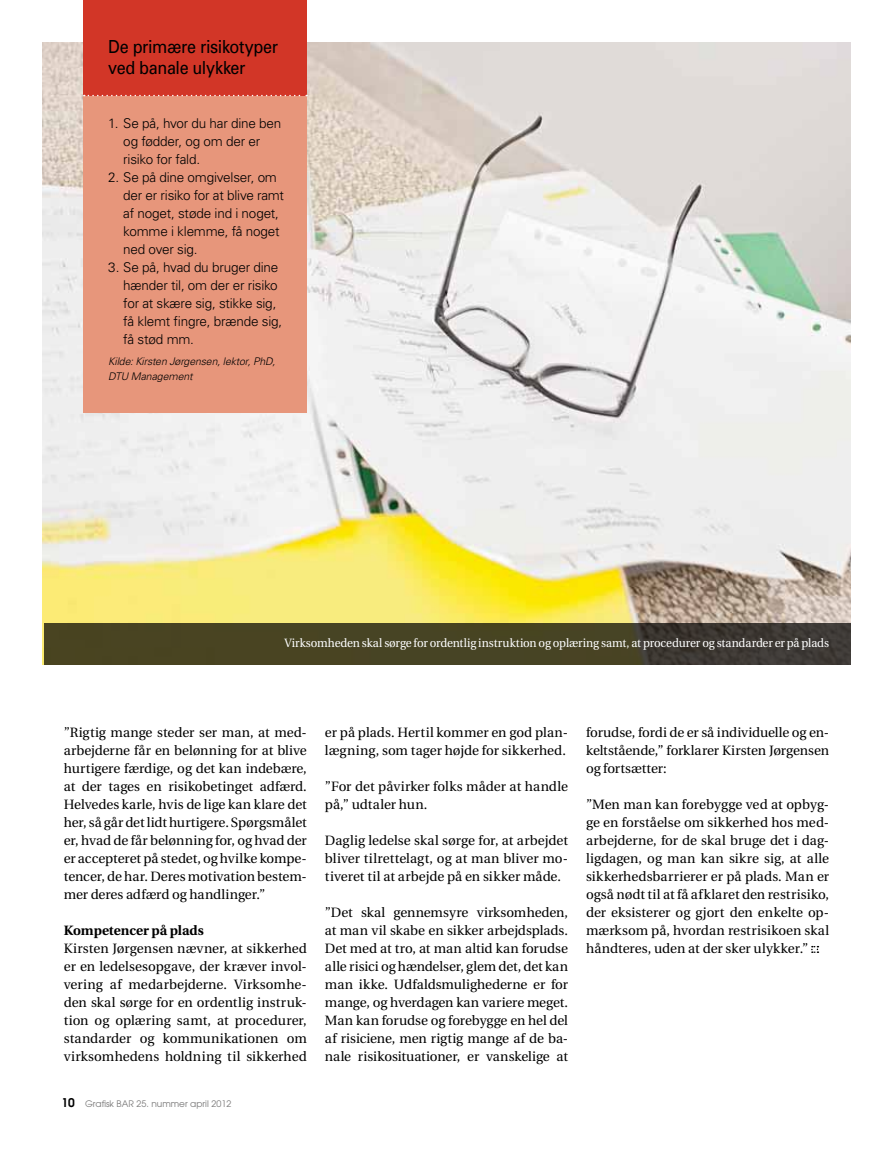
<style>
.page{position:relative;width:893px;height:1149px;background:#fff}
.page>*{position:absolute;margin:0;border:0;box-sizing:border-box;transform-origin:0 0}
.t1{font:18px/21px "Univers";letter-spacing:-.02em;color:#000;scale:.9 1}
.t2{font:13.5px/18px "Utopia";color:#000;text-align:justify}
.t3{font:300 13.5px/18px "Univers";letter-spacing:-.015em;color:#000}
.t4{font:700 13.5px "Utopia";letter-spacing:-.005em;color:#000}
.t5{font:12px "Utopia";letter-spacing:-.015em;color:#fff;scale:.96 1}
.t6{font:italic 300 10.5px/15px "Univers";letter-spacing:-.01em;color:#000}
.t7{font:9px "Avant Garde";color:#7c7b7b}
.s1{font-weight:600;font-size:12px;color:#000}
</style>
<div class="page">
<img style="left:43px;top:43px;width:807px;height:621px">
<div style="left:83px;top:1px;width:224px;height:102px;background:#d23627"></div>
<div style="left:83px;top:96px;width:224px;height:316px;background:#e7967b"></div>
<svg style="left:84px;top:95px;width:223px;height:1px"></svg>
<div style="left:44px;top:623px;width:806px;height:41px;background:linear-gradient(to right,#4c481c,#3e3a32)"></div>
<svg style="left:811px;top:945px;width:7px;height:7px"></svg>
<h1 class="t1" style="left:108px;top:35px;width:190px">De primære risikotyper ved banale ulykker</h1>
<p class="t3" style="left:123px;top:113px;width:160px;text-indent:-15px">1. Se på, hvor du har dine ben og fødder, og om der er risiko for fald.</p>
<p class="t3" style="left:123px;top:167px;width:162px;text-indent:-15px">2. Se på dine omgivelser, om der er risiko for at blive ramt af noget, støde ind i noget, komme i klemme, få noget ned over sig.</p>
<p class="t3" style="left:123px;top:257px;width:160px;text-indent:-15px">3. Se på, hvad du bruger dine hænder til, om der er risiko for at skære sig, stikke sig, få klemt fingre, brænde sig, få stød mm.</p>
<p class="t6" style="left:108px;top:353px;width:169px">Kilde: Kirsten Jørgensen, lektor, PhD,<br>DTU Management</p>
<p class="t5" style="left:284px;top:636px;width:569px">Virksomheden skal sørge for ordentlig instruktion og oplæring samt, at procedurer og standarder er på plads</p>
<p class="t2" style="left:64px;top:723px;width:245px">”Rigtig mange steder ser man, at med&shy;arbejderne får en belønning for at blive hurtigere færdige, og det kan indebære, at der tages en risikobetinget adfærd.<br>Helvedes karle, hvis de lige kan klare det her, så går det lidt hurtigere. Spørgsmålet er, hvad de får belønning for, og hvad der er accepteret på stedet, og hvilke kompe&shy;tencer, de har. Deres motivation bestem&shy;mer deres adfærd og handlinger.”</p>
<p class="t4" style="left:64px;top:922px;width:141px">Kompetencer på plads</p>
<p class="t2" style="left:64px;top:939px;width:245px">Kirsten Jørgensen nævner, at sikkerhed er en ledelsesopgave, der kræver invol&shy;vering af medarbejderne. Virksomhe&shy;den skal sørge for en ordentlig instruk&shy;tion og oplæring samt, at procedurer, standarder og kommunikationen om virksomhedens holdning til sikkerhed</p>
<p class="t7" style="left:61px;top:1097px;width:171px"><span class="s1">10</span> Grafisk BAR 25. nummer april 2012</p>
<p class="t2" style="left:325px;top:723px;width:245px">er på plads. Hertil kommer en god plan&shy;lægning, som tager højde for sikkerhed.</p>
<p class="t2" style="left:325px;top:777px;width:245px">”For det påvirker folks måder at handle på,” udtaler hun.</p>
<p class="t2" style="left:325px;top:831px;width:245px">Daglig ledelse skal sørge for, at arbejdet bliver tilrettelagt, og at man bliver mo&shy;tiveret til at arbejde på en sikker måde.</p>
<p class="t2" style="left:325px;top:903px;width:245px">”Det skal gennemsyre virksomheden, at man vil skabe en sikker arbejdsplads.<br>Det med at tro, at man altid kan forudse alle risici og hændelser, glem det, det kan man ikke. Udfaldsmulighederne er for mange, og hverdagen kan variere meget.<br>Man kan forudse og forebygge en hel del af risiciene, men rigtig mange af de ba&shy;nale risikosituationer, er vanskelige at</p>
<p class="t2" style="left:586px;top:723px;width:245px">forudse, fordi de er så individuelle og en&shy;keltstående,” forklarer Kirsten Jørgensen og fortsætter:</p>
<p class="t2" style="left:586px;top:795px;width:245px">”Men man kan forebygge ved at opbyg&shy;ge en forståelse om sikkerhed hos med&shy;arbejderne, for de skal bruge det i dag&shy;ligdagen, og man kan sikre sig, at alle sikkerhedsbarrierer er på plads. Man er også nødt til at få afklaret den restrisiko, der eksisterer og gjort den enkelte op&shy;mærksom på, hvordan restrisikoen skal håndteres, uden at der sker ulykker.”</p>
</div>
